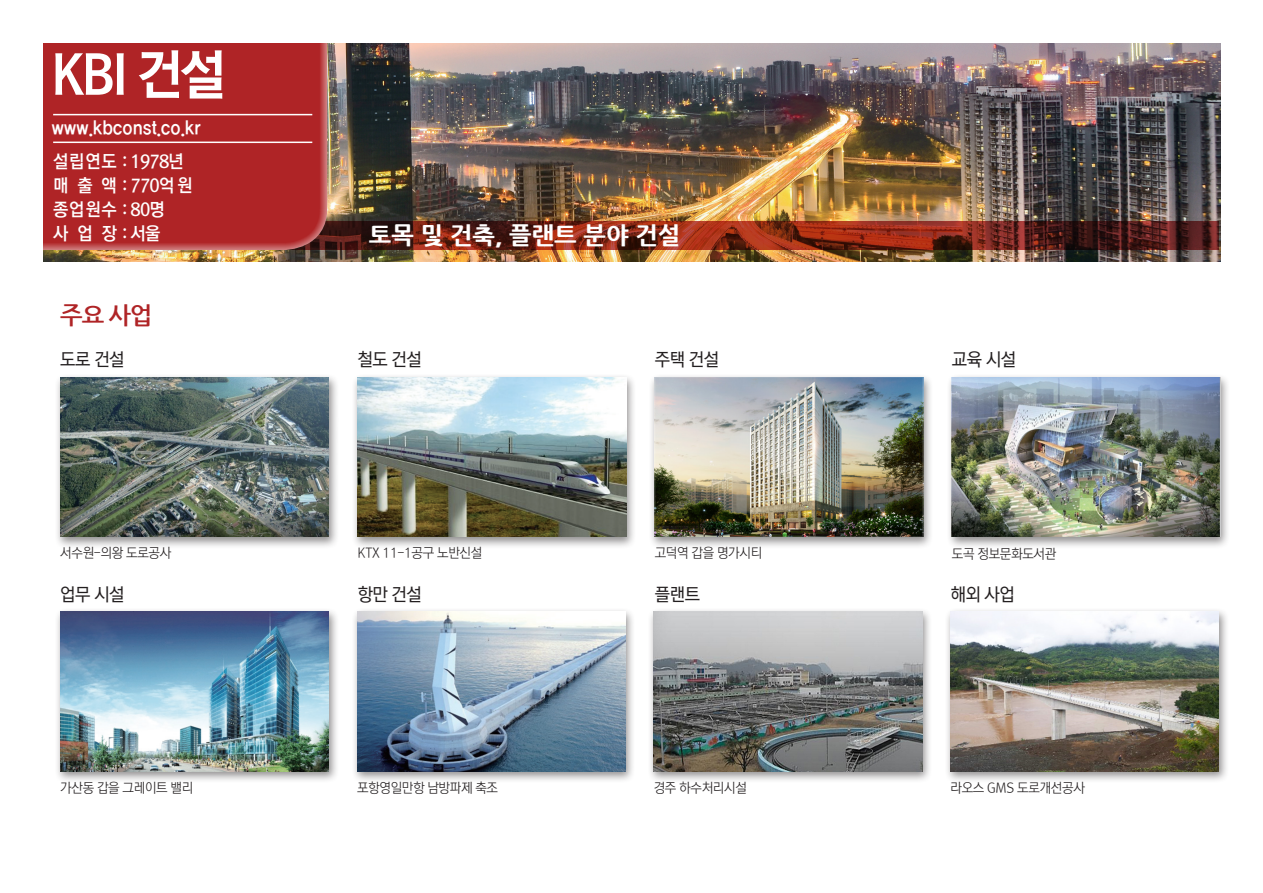
<style>
.page{position:relative;width:1263px;height:893px;background:#fff}
.page>*{position:absolute;margin:0;border:0;box-sizing:border-box;transform-origin:0 0}
.t1{font:54px "Rix M Go EB";color:#fff;scale:.95 1}
.t2{font:800 24px "Nanum Gothic";color:#fff}
.t3{font:700 24px "Nanum Gothic";color:#af2426}
.t4{font:19.5px "Cre Go B";color:#fff;scale:.95 1}
.t5{font:18px "Rix M Go B";letter-spacing:-.05em;color:#fff;scale:.95 1}
.t6{font:18px "Rix M Go M";letter-spacing:-.025em;color:#231f20;scale:.95 1}
.t7{font:13.5px "Rix M Go L";letter-spacing:-.025em;color:#231f20;scale:.95 1}
</style>
<div class="page">
<div style="left:54px;top:373px;width:285px;height:176px;background:#231f20;opacity:.5"></div>
<img style="left:60px;top:377px;width:269px;height:160px">
<div style="left:946px;top:373px;width:284px;height:176px;background:#231f20;opacity:.5"></div>
<img style="left:952px;top:377px;width:268px;height:160px">
<div style="left:351px;top:373px;width:285px;height:176px;background:#231f20;opacity:.5"></div>
<img style="left:357px;top:377px;width:269px;height:160px">
<div style="left:54px;top:608px;width:285px;height:176px;background:#231f20;opacity:.5"></div>
<img style="left:60px;top:612px;width:269px;height:159px">
<div style="left:648px;top:608px;width:285px;height:176px;background:#231f20;opacity:.5"></div>
<img style="left:654px;top:612px;width:268px;height:159px">
<div style="left:649px;top:373px;width:285px;height:176px;background:#231f20;opacity:.5"></div>
<img style="left:655px;top:377px;width:268px;height:160px">
<div style="left:351px;top:608px;width:285px;height:176px;background:#231f20;opacity:.5"></div>
<img style="left:357px;top:612px;width:268px;height:159px">
<div style="left:944px;top:608px;width:285px;height:176px;background:#231f20;opacity:.5"></div>
<img style="left:950px;top:612px;width:269px;height:159px">
<img style="left:43px;top:43px;width:1177px;height:219px">
<svg style="left:328px;top:222px;width:891px;height:28px;background:#6f2316"></svg>
<svg style="left:43px;top:43px;width:285px;height:208px;background:#af282a"></svg>
<hr style="left:53px;top:142px;width:259px;height:1px;background:#fff">
<hr style="left:53px;top:114px;width:259px;height:1px;background:#fff">
<p class="t1" style="left:51px;top:38px;width:186px">KBI 건설</p>
<p class="t4" style="left:51px;top:119px;width:159px">www.kbconst.co.kr</p>
<p class="t5" style="left:53px;top:152px;width:139px">설립연도 : 1978년</p>
<p class="t5" style="left:53px;top:176px;width:148px">매 출 액 : 770억 원</p>
<p class="t5" style="left:53px;top:200px;width:119px">종업원수 : 80명</p>
<p class="t5" style="left:53px;top:224px;width:114px">사업장: 서울</p>
<p class="t2" style="left:369px;top:222px;width:313px">토목 및 건축, 플랜트 분야 건설</p>
<p class="t3" style="left:60px;top:303px;width:94px">주요 사업</p>
<p class="t6" style="left:60px;top:347px;width:69px">도로 건설</p>
<p class="t6" style="left:357px;top:347px;width:69px">철도 건설</p>
<p class="t6" style="left:655px;top:347px;width:69px">주택 건설</p>
<p class="t6" style="left:952px;top:347px;width:69px">교육 시설</p>
<p class="t7" style="left:60px;top:543px;width:118px">서수원-의왕 도로공사</p>
<p class="t7" style="left:357px;top:543px;width:133px">KTX 11-1공구 노반신설</p>
<p class="t7" style="left:655px;top:543px;width:115px">고덕역 갑을 명가시티</p>
<p class="t7" style="left:952px;top:544px;width:111px">도곡 정보문화도서관</p>
<p class="t6" style="left:60px;top:582px;width:69px">업무 시설</p>
<p class="t6" style="left:357px;top:582px;width:69px">항만 건설</p>
<p class="t6" style="left:655px;top:582px;width:49px">플랜트</p>
<p class="t6" style="left:950px;top:582px;width:69px">해외 사업</p>
<p class="t7" style="left:60px;top:779px;width:141px">가산동 갑을 그레이트 밸리</p>
<p class="t7" style="left:357px;top:779px;width:150px">포항영일만항 남방파제 축조</p>
<p class="t7" style="left:654px;top:779px;width:100px">경주 하수처리시설</p>
<p class="t7" style="left:950px;top:779px;width:143px">라오스 GMS 도로개선공사</p>
</div>
